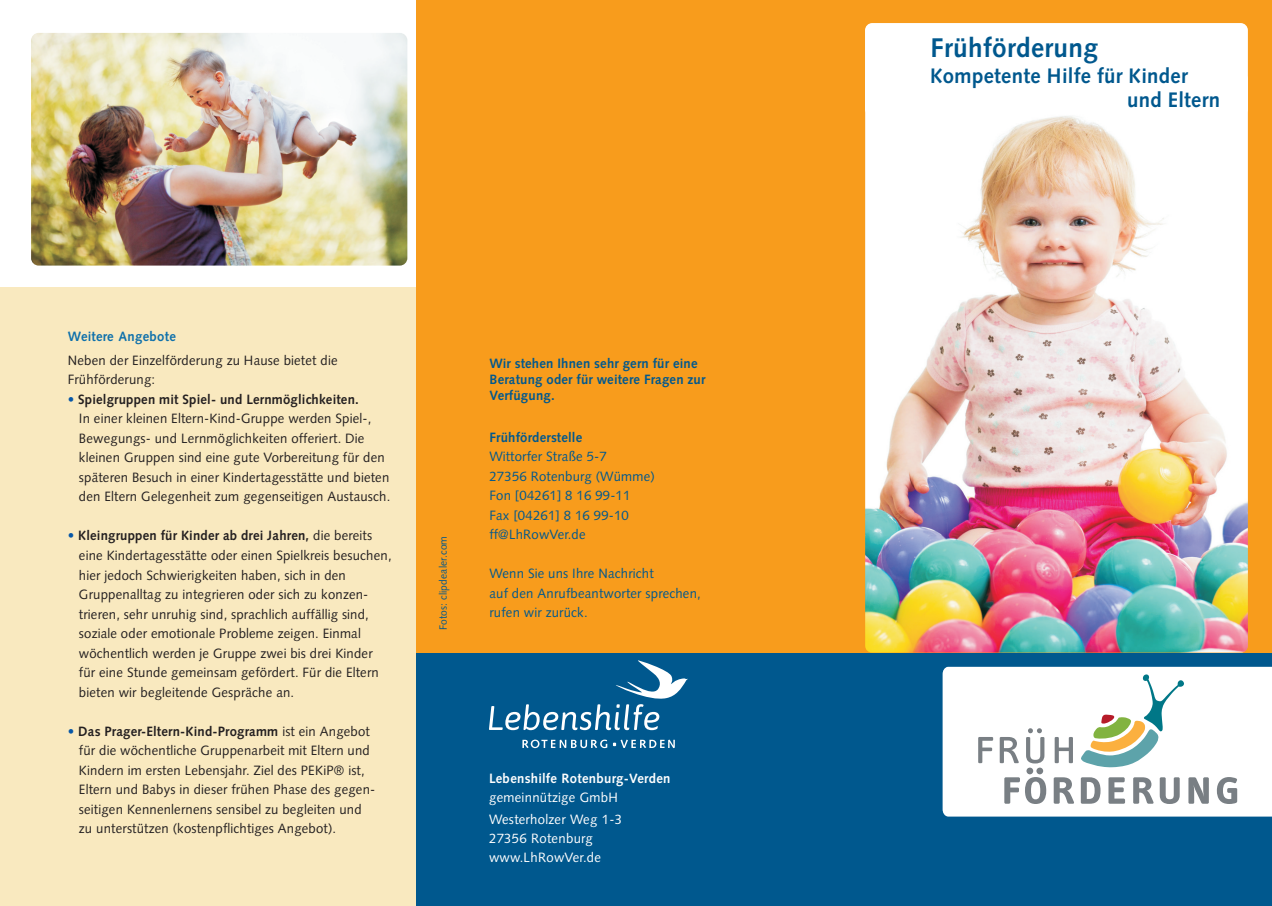
<style>
.page{position:relative;width:1272px;height:906px;background:#fff}
.page>*{position:absolute;margin:0;border:0;box-sizing:border-box;transform-origin:0 0}
.t1{font:700 27px "Syntax";color:#00588e}
.t2{font:700 21px/24.5px "Syntax";color:#00588e}
.t3{font:13.5px/19.5px "Syntax";color:#231f20}
.t4{font:13.5px/19.5px "Syntax";color:#00588e}
.t5{font:700 13.5px/15.8px "Syntax";color:#00588e}
.t6{font:13.5px/22px "Syntax";color:#fff}
.t7{font:700 13.5px "Syntax";color:#fff}
.t8{font:700 13.5px "Syntax";color:#0e70ab}
.t9{font:10.5px "Syntax";color:#00588e}
.s1{color:#0757a7}
.s2{font-weight:700}
</style>
<div class="page">
<div style="left:0;top:287px;width:444px;height:619px;background:#f9e9bf"></div>
<div style="left:417px;top:54px;width:854px;height:852px;background:#00588e"></div>
<div style="left:417px;top:0;width:443px;height:652px;background:#f89c1c"></div>
<div style="left:823px;top:0;width:448px;height:652px;background:#f89c1c"></div>
<div style="left:865px;top:23px;width:382px;height:93px;background:#fff;border-radius:7px"></div>
<img style="left:865px;top:72px;width:382px;height:580px;border-radius:7px">
<div style="left:943px;top:667px;width:328px;height:149px;background:#fff"></div>
<img style="left:31px;top:33px;width:376px;height:232px;border-radius:8px">
<svg style="left:489px;top:660px;width:199px;height:70px"></svg>
<svg style="left:522px;top:739px;width:153px;height:9px"></svg>
<svg style="left:978px;top:737px;width:15px;height:26px"></svg>
<svg style="left:1054px;top:737px;width:18px;height:26px"></svg>
<svg style="left:999px;top:728px;width:47px;height:76px;background:#d2d4d5"></svg>
<svg style="left:1053px;top:777px;width:21px;height:26px"></svg>
<svg style="left:1080px;top:777px;width:20px;height:26px"></svg>
<svg style="left:1108px;top:777px;width:16px;height:26px"></svg>
<svg style="left:1133px;top:777px;width:20px;height:26px"></svg>
<svg style="left:1159px;top:777px;width:20px;height:27px"></svg>
<svg style="left:1188px;top:777px;width:20px;height:26px"></svg>
<svg style="left:1216px;top:777px;width:21px;height:27px"></svg>
<svg style="left:1080px;top:674px;width:104px;height:93px;background:#d9e3d8"></svg>
<p class="t8" style="left:68px;top:331px;width:110px">Weitere Angebote</p>
<p class="t3" style="left:68px;top:352px;width:271px">Neben der Einzelförderung zu Hause bietet die<br>Frühförderung:</p>
<p class="t3" style="left:79px;top:391px;width:313px;text-indent:-11px"><span class="s1">•</span> <span class="s2">Spielgruppen mit Spiel- und Lernmöglichkeiten.<br></span>In einer kleinen Eltern-Kind-Gruppe werden Spiel-, Bewegungs- und Lernmöglichkeiten offeriert. Die kleinen Gruppen sind eine gute Vorbereitung für den späteren Besuch in einer Kindertagesstätte und bieten den Eltern Gelegenheit zum gegenseitigen Austausch.</p>
<p class="t3" style="left:79px;top:527px;width:314px;text-indent:-11px"><span class="s1">•</span> <span class="s2">Kleingruppen für Kinder ab drei Jahren,</span> die bereits eine Kindertagesstätte oder einen Spielkreis besuchen, hier jedoch Schwierigkeiten haben, sich in den Gruppenalltag zu integrieren oder sich zu konzen&shy;trieren, sehr unruhig sind, sprachlich auffällig sind, soziale oder emotionale Probleme zeigen. Einmal wöchentlich werden je Gruppe zwei bis drei Kinder für eine Stunde gemeinsam gefördert. Für die Eltern bieten wir begleitende Gespräche an.</p>
<p class="t3" style="left:79px;top:722px;width:298px;text-indent:-11px"><span class="s1">•</span> <span class="s2">Das Prager-Eltern-Kind-Programm</span> ist ein Angebot für die wöchentliche Gruppenarbeit mit Eltern und Kindern im ersten Lebensjahr. Ziel des PEKiP® ist, Eltern und Babys in dieser frühen Phase des gegen&shy;seitigen Kennenlernens sensibel zu begleiten und zu unterstützen (kostenpflichtiges Angebot).</p>
<p class="t9" style="left:439px;top:630px;width:96px;rotate:-90deg">Fotos: clipdealer.com</p>
<p class="t5" style="left:489px;top:357px;width:218px">Wir stehen Ihnen sehr gern für eine<br>Beratung oder für weitere Fragen zur<br>Verfügung.</p>
<p class="t5" style="left:489px;top:430px;width:94px">Frühförderstelle</p>
<p class="t4" style="left:489px;top:448px;width:167px">Wittorfer Straße 5-7<br>27356 Rotenburg (Wümme)<br>Fon [04261] 8 16 99-11<br>Fax [04261] 8 16 99-10 ff@LhRowVer.de</p>
<p class="t4" style="left:489px;top:565px;width:213px">Wenn Sie uns Ihre Nachricht<br>auf den Anrufbeantworter sprechen, rufen wir zurück.</p>
<p class="t7" style="left:489px;top:772px;width:183px">Lebenshilfe Rotenburg-Verden</p>
<p class="t6" style="left:489px;top:787px;width:135px">gemeinnützige GmbH<br>Westerholzer Weg 1-3</p>
<p class="t6" style="left:489px;top:830px;width:114px;line-height:19.2px">27356 Rotenburg www.LhRowVer.de</p>
<h1 class="t1" style="left:930px;top:37px;width:170px">Frühförderung</h1>
<h2 class="t2" style="left:1126px;top:65px;width:95px;text-indent:-197px">Kompetente Hilfe für Kinder und Eltern</h2>
</div>
